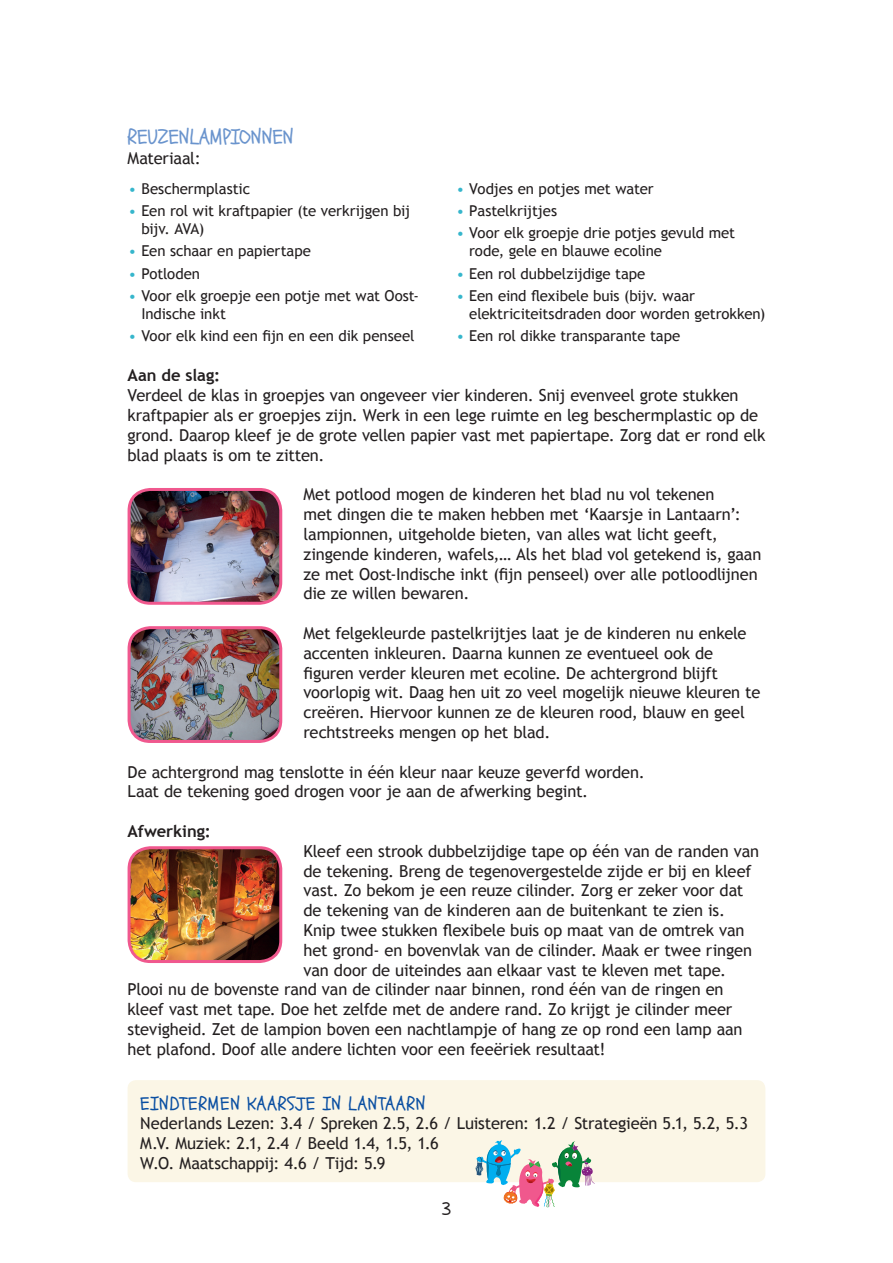
<style>
.page{position:relative;width:893px;height:1263px;background:#fff}
.page>*{position:absolute;margin:0;border:0;box-sizing:border-box;transform-origin:0 0}
.t1{font:21px "Schoolbell";color:#6a94cd}
.t2{font:18.75px "Schoolbell";letter-spacing:.035em;color:#0a4fa2}
.t3{font:18px "Schoolbell";color:#231f20}
.t4{font:16.5px/19.8px "Trebuchet MS";letter-spacing:-.01em;color:#231f20}
.t5{font:700 16.5px "Trebuchet MS";color:#231f20}
.t6{font:15px/18px "Trebuchet MS";letter-spacing:-.01em;color:#231f20}
.s1{color:#36b6cc}
</style>
<div class="page">
<div style="left:128px;top:1080px;width:637px;height:102px;background:#fbf6e6;border-radius:9px"></div>
<svg style="left:475px;top:1140px;width:120px;height:67px"></svg>
<img style="left:129px;top:489px;width:152px;height:113px">
<div style="left:128px;top:488px;width:154px;height:117px;border:3px solid #f0588e;border-radius:21px"></div>
<img style="left:129px;top:629px;width:152px;height:112px">
<div style="left:128px;top:626px;width:154px;height:117px;border:3px solid #f0588e;border-radius:21px"></div>
<img style="left:129px;top:849px;width:152px;height:112px">
<div style="left:128px;top:846px;width:154px;height:117px;border:3px solid #f0588e;border-radius:21px"></div>
<p class="t1" style="left:128px;top:123px;width:167px">REUZENLAMPIONNEN</p>
<p class="t4" style="left:128px;top:148px;width:75px">Materiaal:</p>
<p class="t6" style="left:129px;top:180px;width:123px"><span class="s1">•</span> Beschermplastic</p>
<p class="t6" style="left:141px;top:202px;width:271px;text-indent:-13px"><span class="s1">•</span> Een rol wit kraftpapier (te verkrijgen bij bijv. AVA)</p>
<p class="t6" style="left:129px;top:242px;width:184px"><span class="s1">•</span> Een schaar en papiertape</p>
<p class="t6" style="left:129px;top:265px;width:73px"><span class="s1">•</span> Potloden</p>
<p class="t6" style="left:141px;top:287px;width:279px;text-indent:-13px"><span class="s1">•</span> Voor elk groepje een potje met wat Oost-<br>Indische inkt</p>
<p class="t6" style="left:129px;top:327px;width:287px"><span class="s1">•</span> Voor elk kind een fijn en een dik penseel</p>
<p class="t6" style="left:457px;top:180px;width:199px"><span class="s1">•</span> Vodjes en potjes met water</p>
<p class="t6" style="left:457px;top:202px;width:102px"><span class="s1">•</span> Pastelkrijtjes</p>
<p class="t6" style="left:469px;top:224px;width:267px;text-indent:-13px"><span class="s1">•</span> Voor elk groepje drie potjes gevuld met rode, gele en blauwe ecoline</p>
<p class="t6" style="left:457px;top:265px;width:190px"><span class="s1">•</span> Een rol dubbelzijdige tape</p>
<p class="t6" style="left:469px;top:287px;width:297px;text-indent:-13px"><span class="s1">•</span> Een eind flexibele buis (bijv. waar elektriciteitsdraden door worden getrokken)</p>
<p class="t6" style="left:457px;top:327px;width:225px"><span class="s1">•</span> Een rol dikke transparante tape</p>
<p class="t5" style="left:128px;top:365px;width:94px">Aan de slag:</p>
<p class="t4" style="left:128px;top:386px;width:639px">Verdeel de klas in groepjes van ongeveer vier kinderen. Snij evenveel grote stukken kraftpapier als er groepjes zijn. Werk in een lege ruimte en leg beschermplastic op de grond. Daarop kleef je de grote vellen papier vast met papiertape. Zorg dat er rond elk blad plaats is om te zitten.</p>
<p class="t4" style="left:304px;top:485px;width:459px">Met potlood mogen de kinderen het blad nu vol tekenen<br>met dingen die te maken hebben met ‘Kaarsje in Lantaarn’: lampionnen, uitgeholde bieten, van alles wat licht geeft, zingende kinderen, wafels,… Als het blad vol getekend is, gaan ze met Oost-Indische inkt (fijn penseel) over alle potloodlijnen die ze willen bewaren.</p>
<p class="t4" style="left:304px;top:623px;width:458px">Met felgekleurde pastelkrijtjes laat je de kinderen nu enkele accenten inkleuren. Daarna kunnen ze eventueel ook de figuren verder kleuren met ecoline. De achtergrond blijft voorlopig wit. Daag hen uit zo veel mogelijk nieuwe kleuren te creëren. Hiervoor kunnen ze de kleuren rood, blauw en geel rechtstreeks mengen op het blad.</p>
<p class="t4" style="left:128px;top:762px;width:519px">De achtergrond mag tenslotte in één kleur naar keuze geverfd worden.</p>
<p class="t4" style="left:128px;top:782px;width:462px">Laat de tekening goed drogen voor je aan de afwerking begint.</p>
<p class="t5" style="left:128px;top:821px;width:85px">Afwerking:</p>
<p class="t4" style="left:304px;top:841px;width:457px">Kleef een strook dubbelzijdige tape op één van de randen van de tekening. Breng de tegenovergestelde zijde er bij en kleef vast. Zo bekom je een reuze cilinder. Zorg er zeker voor dat de tekening van de kinderen aan de buitenkant te zien is.</p>
<p class="t4" style="left:304px;top:920px;width:450px">Knip twee stukken flexibele buis op maat van de omtrek van het grond- en bovenvlak van de cilinder. Maak er twee ringen van door de uiteindes aan elkaar vast te kleven met tape.</p>
<p class="t4" style="left:128px;top:980px;width:616px">Plooi nu de bovenste rand van de cilinder naar binnen, rond één van de ringen en kleef vast met tape. Doe het zelfde met de andere rand. Zo krijgt je cilinder meer stevigheid. Zet de lampion boven een nachtlampje of hang ze op rond een lamp aan het plafond. Doof alle andere lichten voor een feeëriek resultaat!</p>
<p class="t2" style="left:140px;top:1091px;width:286px">EINDTERMEN KAARSJE IN LANTAARN</p>
<p class="t4" style="left:140px;top:1114px;width:609px">Nederlands Lezen: 3.4 / Spreken 2.5, 2.6 / Luisteren: 1.2 / Strategieën 5.1, 5.2, 5.3</p>
<p class="t4" style="left:140px;top:1134px;width:300px">M.V. Muziek: 2.1, 2.4 / Beeld 1.4, 1.5, 1.6</p>
<p class="t4" style="left:140px;top:1153px;width:247px">W.O. Maatschappij: 4.6 / Tijd: 5.9</p>
<p class="t3" style="left:442px;top:1197px;width:11px">3</p>
</div>
